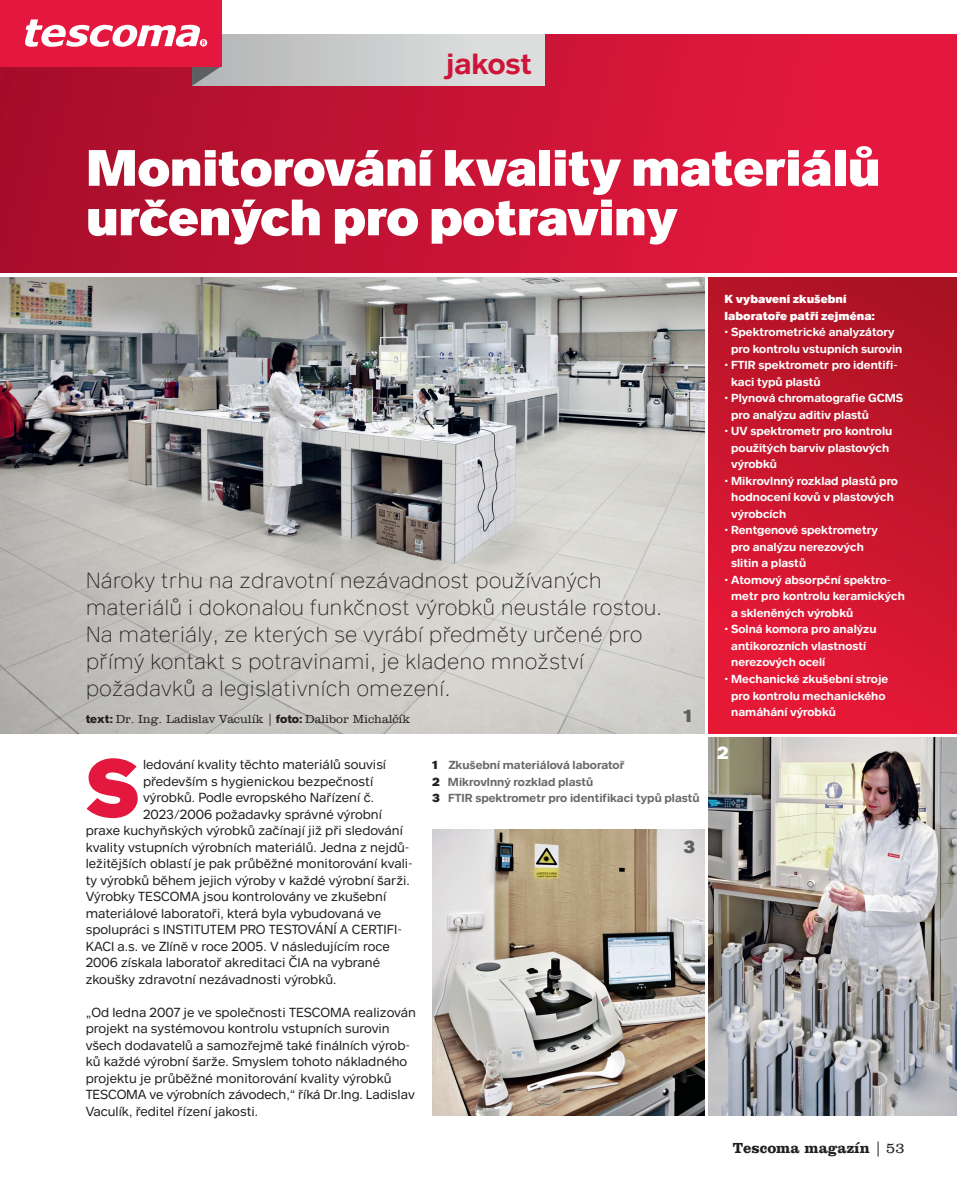
<style>
.page{position:relative;width:957px;height:1194px;background:#fff}
.page>*{position:absolute;margin:0;border:0;box-sizing:border-box;transform-origin:0 0}
.t1{font:900 84px "Aktion";color:#e4183e}
.t2{font:900 52.5px/49.5px "Aktion";letter-spacing:-.01em;color:#fff}
.t3{font:600 30px "Aktion";color:#ce1439}
.t4{font:100 22.5px/27px "Aktion";color:#231f20}
.t5{font:900 18px "Aktion";color:#5e5f61}
.t6{font:900 18px "Aktion";color:#fff}
.t7{font:700 15px "Clarendon R";color:#231f20}
.t8{font:13.5px/16.5px "Aktion";color:#231f20}
.t9{font:600 12px/16.5px "Aktion";color:#fff}
.t10{font:600 12px/16.5px "Aktion";color:#676a6d}
.t11{font:12px "Clarendon R";color:#231f20}
.t12{font:900 12px/16.5px "Aktion";color:#fff}
.s1{font-family:"Aktion";font-weight:700}
.s2{font-weight:900;color:#231f20}
.s3{font-weight:400}
</style>
<div class="page">
<img style="left:1px;top:277px;width:703px;height:457px">
<div style="left:1px;top:35px;width:956px;height:238px;background:linear-gradient(to right,#a70e2a,#eb1a40)"></div>
<div style="left:192px;top:35px;width:353px;height:51px;background:linear-gradient(to right,#b4b4b6,#e1e4e3)"></div>
<div style="left:1px;top:0;width:221px;height:66px;background:#e4183e"></div>
<svg style="left:25px;top:19px;width:197px;height:67px"></svg>
<div style="left:709px;top:277px;width:248px;height:457px;background:linear-gradient(to bottom,#ad1324,#e81938)"></div>
<img style="left:709px;top:738px;width:248px;height:377px">
<img style="left:432px;top:829px;width:272px;height:286px">
<h3 class="t3" style="left:446px;top:46px;width:88px">jakost</h3>
<h2 class="t2" style="left:86px;top:141px;width:796px">Monitorování kvality materiálů určených pro potraviny</h2>
<p class="t4" style="left:86px;top:566px;width:578px">Nároky trhu na zdravotní nezávadnost používaných materiálů i dokonalou funkčnost výrobků neustále rostou.<br>Na materiály, ze kterých se vyrábí předměty určené pro přímý kontakt s potravinami, je kladeno množství požadavků a legislativních omezení.</p>
<p class="t11" style="left:86px;top:711px;width:326px"><span class="s1">text:</span> Dr. Ing. Ladislav Vaculík | <span class="s1">foto:</span> Dalibor Michalčík</p>
<p class="t8" style="left:143px;top:756px;width:245px">ledování kvality těchto materiálů souvisí</p>
<p class="t8" style="left:143px;top:772px;width:232px">především s hygienickou bezpečností</p>
<p class="t8" style="left:143px;top:789px;width:233px">výrobků. Podle evropského Nařízení č.</p>
<p class="t8" style="left:143px;top:805px;width:240px">2023/2006 požadavky správné výrobní</p>
<p class="t8" style="left:86px;top:822px;width:319px">praxe kuchyňských výrobků začínají již při sledování</p>
<p class="t8" style="left:86px;top:838px;width:325px">kvality vstupních výrobních materiálů. Jedna z nejdů-</p>
<p class="t8" style="left:86px;top:855px;width:329px">ležitějších oblastí je pak průběžné monitorování kvali-</p>
<p class="t8" style="left:86px;top:871px;width:326px">ty výrobků během jejich výroby v každé výrobní šarži.</p>
<p class="t8" style="left:86px;top:888px;width:302px">Výrobky TESCOMA jsou kontrolovány ve zkušební</p>
<p class="t8" style="left:86px;top:904px;width:297px">materiálové laboratoři, která byla vybudovaná ve</p>
<p class="t8" style="left:86px;top:921px;width:318px">spolupráci s INSTITUTEM PRO TESTOVÁNÍ A CERTIFI-</p>
<p class="t8" style="left:86px;top:937px;width:306px">KACI a.s. ve Zlíně v roce 2005. V následujícím roce</p>
<p class="t8" style="left:86px;top:954px;width:296px">2006 získala laboratoř akreditaci ČIA na vybrané</p>
<p class="t8" style="left:86px;top:970px;width:252px">zkoušky zdravotní nezávadnosti výrobků.</p>
<p class="t8" style="left:86px;top:1003px;width:332px">„Od ledna 2007 je ve společnosti TESCOMA realizován projekt na systémovou kontrolu vstupních surovin všech dodavatelů a samozřejmě také finálních výrob&shy;ků každé výrobní šarže. Smyslem tohoto nákladného projektu je průběžné monitorování kvality výrobků TESCOMA ve výrobních závodech,“ říká Dr.Ing. Ladislav Vaculík, ředitel řízení jakosti.</p>
<h3 class="t5" style="left:683px;top:705px;width:10px">1</h3>
<h1 class="t1" style="left:86px;top:736px;width:55px">S</h1>
<p class="t10" style="left:432px;top:756px;width:269px"><span class="s2">1</span> Zkušební materiálová laboratoř<br><span class="s2">2</span> Mikrovlnný rozklad plastů<br><span class="s2">3</span> FTIR spektrometr pro identifikaci typů plastů</p>
<h3 class="t5" style="left:683px;top:836px;width:13px">3</h3>
<p class="t12" style="left:725px;top:291px;width:152px">K vybavení zkušební laboratoře patří zejména:</p>
<p class="t9" style="left:731px;top:324px;width:173px;text-indent:-7px">• Spektrometrické analyzátory pro kontrolu vstupních surovin</p>
<p class="t9" style="left:731px;top:357px;width:168px;text-indent:-7px">• FTIR spektrometr pro identifi&shy;kaci typů plastů</p>
<p class="t9" style="left:731px;top:390px;width:173px;text-indent:-7px">• Plynová chromatografie GCMS pro analýzu aditiv plastů</p>
<p class="t9" style="left:731px;top:423px;width:163px;text-indent:-7px">• UV spektrometr pro kontrolu použitých barviv plastových výrobků</p>
<p class="t9" style="left:731px;top:472px;width:168px;text-indent:-7px">• Mikrovlnný rozklad plastů pro hodnocení kovů v plastových výrobcích</p>
<p class="t9" style="left:731px;top:522px;width:148px;text-indent:-7px">• Rentgenové spektrometry pro analýzu nerezových slitin a plastů</p>
<p class="t9" style="left:731px;top:571px;width:175px;text-indent:-7px">• Atomový absorpční spektro&shy;metr pro kontrolu keramických a skleněných výrobků</p>
<p class="t9" style="left:731px;top:621px;width:147px;text-indent:-7px">• Solná komora pro analýzu antikorozních vlastností nerezových ocelí</p>
<p class="t9" style="left:731px;top:670px;width:158px;text-indent:-7px">• Mechanické zkušební stroje pro kontrolu mechanického namáhání výrobků</p>
<h3 class="t6" style="left:717px;top:741px;width:13px">2</h3>
<p class="t7" style="left:733px;top:1138px;width:173px">Tescoma magazín <span class="s3">| 53</span></p>
</div>
